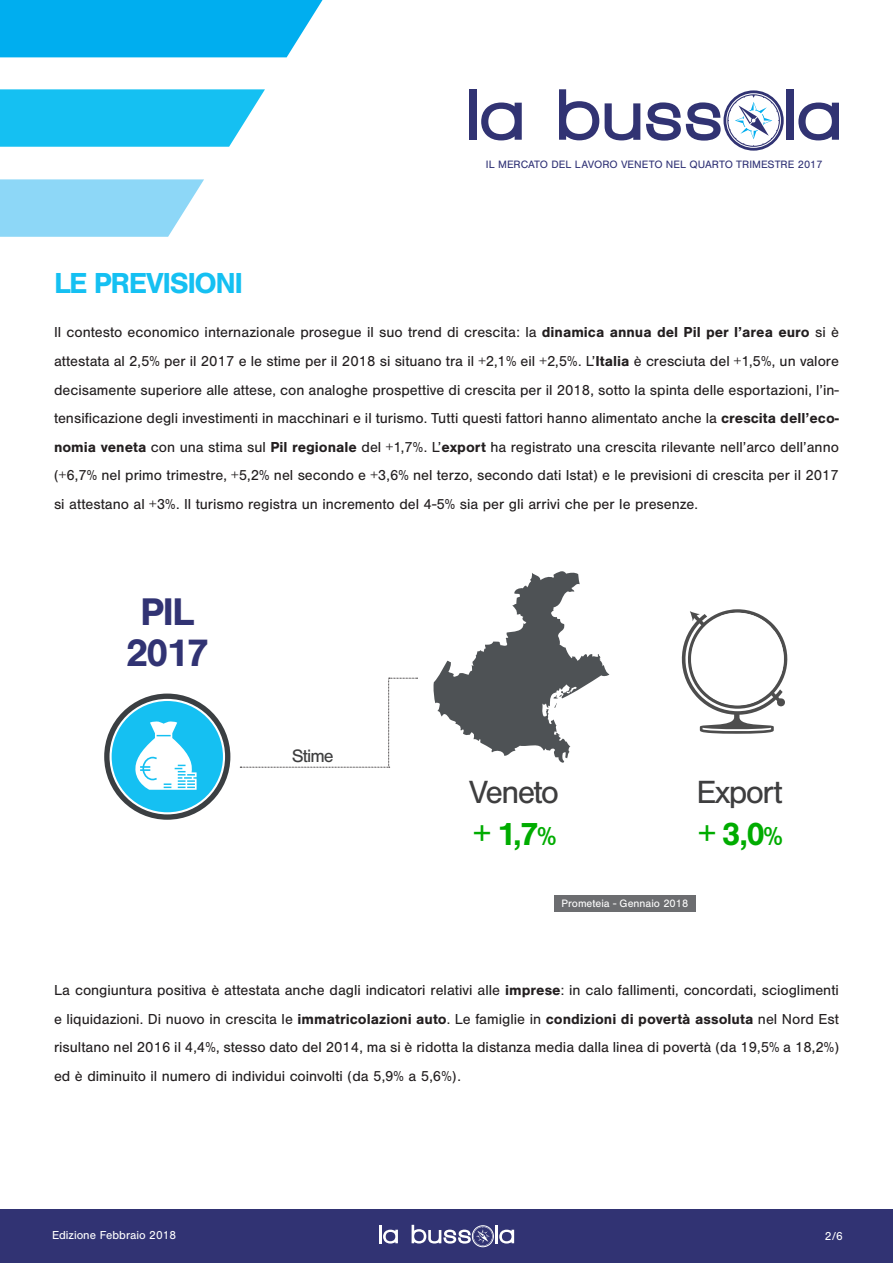
<style>
.page{position:relative;width:893px;height:1263px;background:#fff}
.page>*{position:absolute;margin:0;border:0;box-sizing:border-box;transform-origin:0 0}
.t1{font:700 39.9px "Nimbus San";letter-spacing:-.05em;color:#313373}
.t2{font:33.3px "Nimbus San";letter-spacing:-.05em;color:#3e3e3f}
.t3{font:700 33.3px "Nimbus San";color:#00ac00}
.t4{font:700 30px "Nimbus San";letter-spacing:-.05em;color:#15c0f2}
.t5{font:18.6px "Nimbus San";letter-spacing:-.05em;color:#3e3e3f}
.t6{font:15px/28.5px "Nimbus San";color:#231f20;text-align:justify}
.t7{font:12px "Nimbus San";color:#fff}
.t8{font:11.1px "Nimbus San";color:#303276}
.t9{font:11.1px "Nimbus San";color:#fff}
.s1{font-weight:700}
.s2{font-size:27px}
</style>
<div class="page">
<svg style="left:0;top:179px;width:204px;height:58px;background:#97daf7"></svg>
<svg style="left:0;top:0;width:322px;height:147px"></svg>
<div style="left:0;top:1210px;width:893px;height:53px;background:#313373"></div>
<svg style="left:379px;top:1225px;width:19px;height:18px"></svg>
<svg style="left:412px;top:1225px;width:102px;height:22px"></svg>
<div style="left:470px;top:89px;width:7px;height:51px;background:#313373"></div>
<svg style="left:481px;top:103px;width:41px;height:37px"></svg>
<svg style="left:559px;top:89px;width:40px;height:51px"></svg>
<svg style="left:605px;top:103px;width:35px;height:37px"></svg>
<div style="left:787px;top:89px;width:7px;height:51px;background:#313373"></div>
<svg style="left:798px;top:103px;width:41px;height:37px"></svg>
<svg style="left:646px;top:90px;width:138px;height:61px"></svg>
<div style="left:554px;top:895px;width:142px;height:17px;background:#6c6d70"></div>
<svg style="left:681px;top:609px;width:107px;height:125px"></svg>
<div style="left:691px;top:613px;width:93px;height:92px;background:#fff;border-radius:50%"></div>
<div style="left:112px;top:701px;width:111px;height:111px;background:#15c0f2;border-radius:50%"></div>
<div style="left:104px;top:693px;width:126px;height:127px;border:5px solid #3b3f42;border-radius:50%"></div>
<svg style="left:135px;top:721px;width:62px;height:69px"></svg>
<svg style="left:433px;top:571px;width:176px;height:192px"></svg>
<svg style="left:240px;top:678px;width:177px;height:90px"></svg>
<p class="t8" style="left:486px;top:158px;width:338px">IL MERCATO DEL LAVORO VENETO NEL QUARTO TRIMESTRE 2017</p>
<p class="t4" style="left:54px;top:266px;width:191px">LE PREVISIONI</p>
<p class="t6" style="left:54px;top:318px;width:786px">Il contesto economico internazionale prosegue il suo trend di crescita: la <span class="s1">dinamica annua del Pil per l’area euro</span> si è attestata al 2,5% per il 2017 e le stime per il 2018 si situano tra il +2,1% eil +2,5%. L’<span class="s1">Italia</span> è cresciuta del +1,5%, un valore decisamente superiore alle attese, con analoghe prospettive di crescita per il 2018, sotto la spinta delle esportazioni, l’in&shy;tensificazione degli investimenti in macchinari e il turismo. Tutti questi fattori hanno alimentato anche la <span class="s1">crescita dell’eco&shy;nomia veneta</span> con una stima sul <span class="s1">Pil regionale</span> del +1,7%. L’<span class="s1">export</span> ha registrato una crescita rilevante nell’arco dell’anno (+6,7% nel primo trimestre, +5,2% nel secondo e +3,6% nel terzo, secondo dati Istat) e le previsioni di crescita per il 2017 si attestano al +3%. Il turismo registra un incremento del 4-5% sia per gli arrivi che per le presenze.</p>
<p class="t1" style="left:140px;top:589px;width:56px">PIL</p>
<p class="t1" style="left:126px;top:630px;width:85px">2017</p>
<p class="t5" style="left:292px;top:745px;width:44px">Stime</p>
<p class="t2" style="left:469px;top:774px;width:92px">Veneto</p>
<p class="t3" style="left:474px;top:815px;width:84px">+ 1,7<span class="s2">%</span></p>
<p class="t2" style="left:696px;top:774px;width:87px">Export</p>
<p class="t3" style="left:699px;top:815px;width:86px">+ 3,0<span class="s2">%</span></p>
<p class="t9" style="left:561px;top:897px;width:128px">Prometeia - Gennaio 2018</p>
<p class="t6" style="left:54px;top:976px;width:787px">La congiuntura positiva è attestata anche dagli indicatori relativi alle <span class="s1">imprese</span>: in calo fallimenti, concordati, scioglimenti e liquidazioni. Di nuovo in crescita le <span class="s1">immatricolazioni auto</span>. Le famiglie in <span class="s1">condizioni di povertà assoluta</span> nel Nord Est risultano nel 2016 il 4,4%, stesso dato del 2014, ma si è ridotta la distanza media dalla linea di povertà (da 19,5% a 18,2%) ed è diminuito il numero di individui coinvolti (da 5,9% a 5,6%).</p>
<p class="t7" style="left:52px;top:1228px;width:126px">Edizione Febbraio 2018</p>
<p class="t7" style="left:825px;top:1229px;width:19px">2/6</p>
</div>
